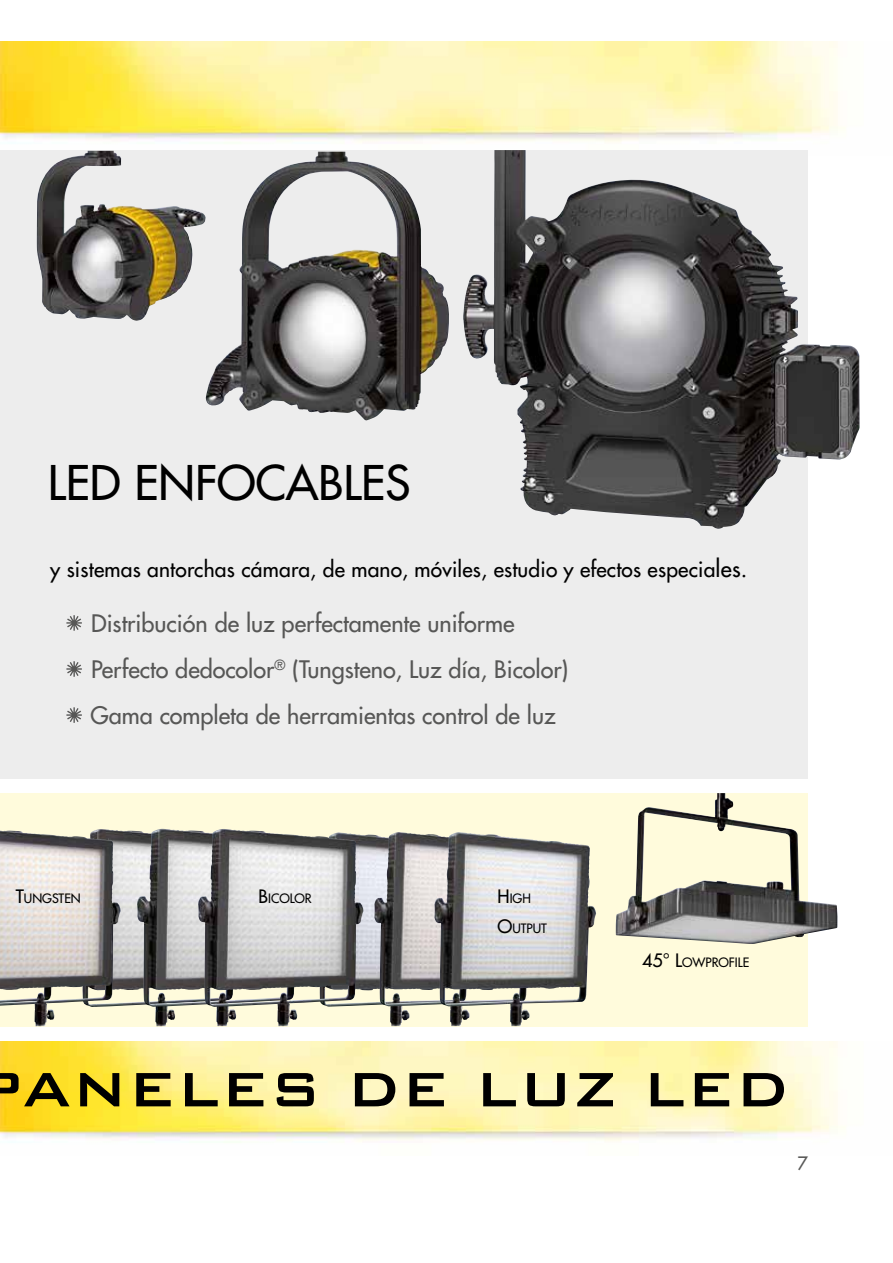
<style>
.page{position:relative;width:893px;height:1263px;background:#fff}
.page>*{position:absolute;margin:0;border:0;box-sizing:border-box;transform-origin:0 0}
.t1{font:500 64.5px "Bank Gothic";color:#000}
.t2{font:500 46.5px "Futura LT Pro";color:#000}
.t3{font:500 23.55px/46px "Futura LT Pro";color:#575756}
.t4{font:500 21px "Futura LT Pro";letter-spacing:.01em;color:#000}
.t5{font:500 18px "Futura LT Pro";color:#575756}
.t6{font:500 12.6px "Futura LT Pro";color:#000}
.s1{font-size:22.5px}
.s2{font-size:18px}
</style>
<div class="page">
<img style="left:0;top:42px;width:845px;height:101px">
<div style="left:0;top:793px;width:808px;height:233px;background:#fffbdc"></div>
<div style="left:0;top:150px;width:808px;height:629px;background:#ededed"></div>
<img style="left:0;top:1041px;width:845px;height:102px">
<img style="left:463px;top:150px;width:397px;height:379px">
<img style="left:205px;top:152px;width:244px;height:269px">
<img style="left:37px;top:151px;width:169px;height:172px">
<img style="left:363px;top:834px;width:11px;height:172px">
<img style="left:374px;top:832px;width:60px;height:194px">
<img style="left:434px;top:832px;width:162px;height:194px">
<img style="left:121px;top:830px;width:15px;height:176px">
<img style="left:136px;top:830px;width:61px;height:196px">
<img style="left:197px;top:830px;width:166px;height:196px">
<img style="left:0;top:830px;width:121px;height:196px">
<img style="left:616px;top:793px;width:221px;height:151px">
<svg style="left:66px;top:615px;width:16px;height:16px"></svg>
<svg style="left:66px;top:661px;width:16px;height:16px"></svg>
<svg style="left:66px;top:707px;width:16px;height:16px"></svg>
<h2 class="t2" style="left:48px;top:448px;width:364px">LED ENFOCABLES</h2>
<p class="t4" style="left:50px;top:554px;width:699px">y sistemas antorchas cámara, de mano, móviles, estudio y efectos especia<span class="s1">les.</span></p>
<p class="t3" style="left:90px;top:599px;width:479px">Distribución de luz perfectamente uniforme<br>Perfecto dedocolor<sup>®</sup> (Tungsteno, Luz día, Bicolor)<br>Gama completa de herramientas control de luz</p>
<p class="t6" style="left:16px;top:889px;width:67px"><span class="s2">T</span>UNGSTEN</p>
<p class="t6" style="left:259px;top:889px;width:55px"><span class="s2">B</span>ICOLOR</p>
<p class="t6" style="left:497px;top:889px;width:35px"><span class="s2">H</span>IGH</p>
<p class="t6" style="left:497px;top:919px;width:51px"><span class="s2">O</span>UTPUT</p>
<p class="t6" style="left:642px;top:953px;width:109px"><span class="s2">45° L</span>OWPROFILE</p>
<h1 class="t1" style="left:-26px;top:1039px;width:817px">PANELES DE LUZ LED</h1>
<p class="t5" style="left:797px;top:1150px;width:12px">7</p>
</div>
